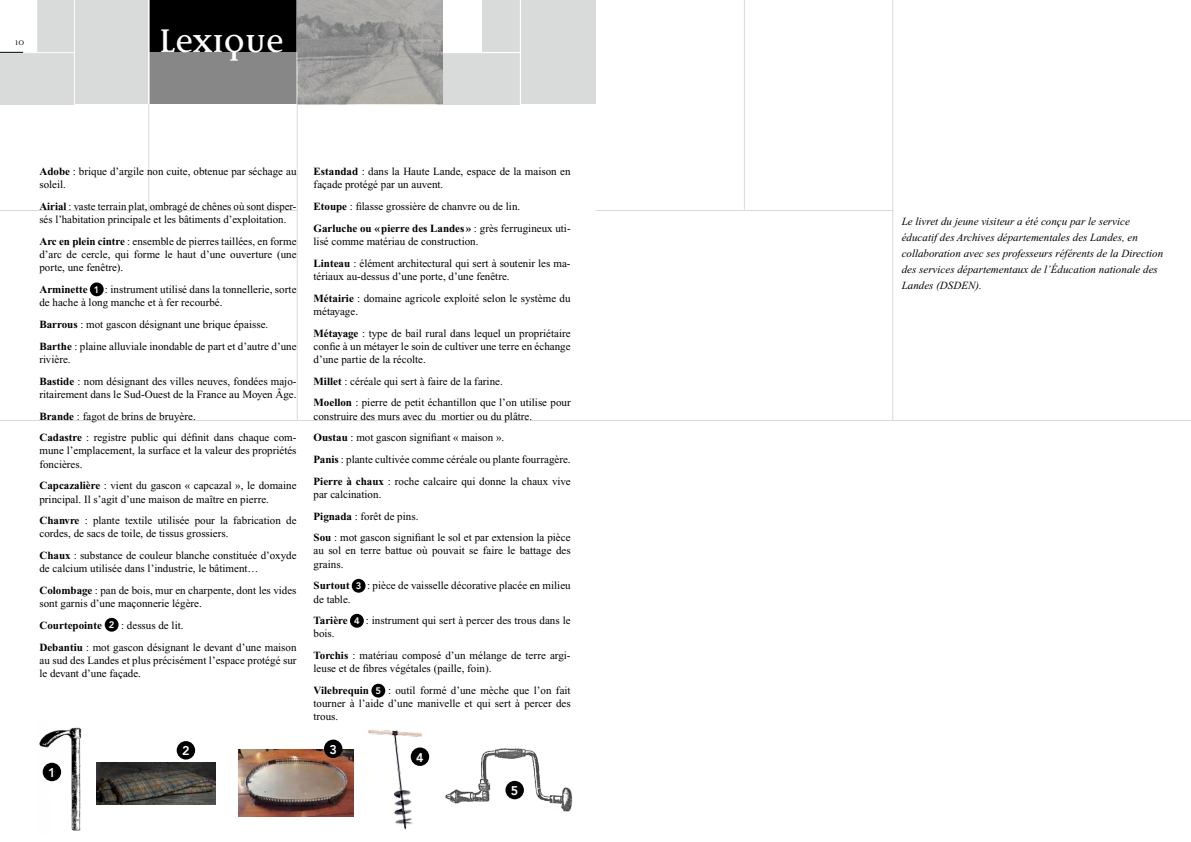
<style>
.page{position:relative;width:1191px;height:842px;background:#fff}
.page>*{position:absolute;margin:0;border:0;box-sizing:border-box;transform-origin:0 0}
.t1{font:700 44px "Disturbance";color:#fff}
.t2{font:800 12.6px "Avenir";color:#fff}
.t3{font:12px "Disturbance";color:#000}
.t4{font:11px/13.2px "Times New Roman";color:#000}
.t5{font:italic 11px/16px "Times New Roman";color:#000}
.t6{font:700 11px "Times New Roman";color:#000}
.t7{font:800 9.4px "Avenir";color:#fff}
.s1{font-weight:700}
</style>
<div class="page">
<div style="left:482px;top:0;width:37px;height:52px;background:#d9dada"></div>
<div style="left:443px;top:53px;width:76px;height:51px;background:#d9dada"></div>
<div style="left:521px;top:0;width:74px;height:104px;background:#d9dada"></div>
<div style="left:149px;top:0;width:294px;height:104px;background:#868786"></div>
<div style="left:37px;top:0;width:37px;height:52px;background:#d9dada"></div>
<div style="left:0;top:52px;width:74px;height:52px;background:#d9dada"></div>
<div style="left:74px;top:0;width:75px;height:104px;background:#d9dada"></div>
<div style="left:149px;top:0;width:149px;height:52px;background:#000"></div>
<hr style="left:74px;top:0;width:1px;height:105px;background:#fff">
<hr style="left:0;top:52px;width:74px;height:1px;background:#fff">
<hr style="left:595px;top:210px;width:298px;height:1px;background:#d9dada">
<hr style="left:0;top:210px;width:298px;height:1px;background:#d9dada">
<hr style="left:744px;top:0;width:1px;height:210px;background:#d9dada">
<hr style="left:148px;top:104px;width:1px;height:106px;background:#d9dada">
<hr style="left:148px;top:0;width:1px;height:104px;background:#fff">
<hr style="left:296px;top:0;width:1px;height:104px;background:#fff">
<hr style="left:595px;top:420px;width:596px;height:1px;background:#d9dada">
<hr style="left:0;top:420px;width:612px;height:1px;background:#d9dada">
<hr style="left:892px;top:0;width:1px;height:421px;background:#d9dada">
<hr style="left:297px;top:104px;width:1px;height:317px;background:#d9dada">
<img style="left:368px;top:730px;width:62px;height:100px">
<img style="left:297px;top:0;width:146px;height:105px">
<svg style="left:0;top:52px;width:23px;height:1px"></svg>
<img style="left:238px;top:749px;width:115px;height:68px">
<img style="left:445px;top:748px;width:128px;height:64px">
<img style="left:39px;top:727px;width:43px;height:104px">
<img style="left:96px;top:763px;width:119px;height:42px">
<div style="left:43px;top:763px;width:18px;height:18px;background:#000;border-radius:50%"></div>
<div style="left:90px;top:282px;width:14px;height:14px;background:#000;border-radius:50%"></div>
<div style="left:105px;top:618px;width:14px;height:14px;background:#000;border-radius:50%"></div>
<div style="left:352px;top:579px;width:13px;height:14px;background:#000;border-radius:50%"></div>
<div style="left:350px;top:614px;width:14px;height:14px;background:#000;border-radius:50%"></div>
<div style="left:371px;top:684px;width:14px;height:14px;background:#000;border-radius:50%"></div>
<div style="left:177px;top:741px;width:18px;height:18px;background:#000;border-radius:50%"></div>
<div style="left:324px;top:739px;width:18px;height:19px;background:#000;border-radius:50%"></div>
<div style="left:411px;top:747px;width:18px;height:19px;background:#000;border-radius:50%"></div>
<div style="left:505px;top:781px;width:19px;height:18px;background:#000;border-radius:50%"></div>
<p class="t3" style="left:15px;top:37px;width:11px">10</p>
<h1 class="t1" style="left:159px;top:21px;width:126px">lexique</h1>
<p class="t4" style="left:39px;top:165px;width:258px"><span class="s1">Adobe</span> : brique d’argile non cuite, obtenue par séchage au soleil.</p>
<p class="t4" style="left:39px;top:200px;width:259px"><span class="s1">Airial</span> : vaste terrain plat, ombragé de chênes où sont disper&shy;sés l’habitation principale et les bâtiments d’exploitation.</p>
<p class="t4" style="left:39px;top:235px;width:259px;text-align:justify"><span class="s1">Arc en plein cintre</span> : ensemble de pierres taillées, en forme d’arc de cercle, qui forme le haut d’une ouverture (une porte, une fenêtre).</p>
<p class="t6" style="left:39px;top:283px;width:50px">Arminette</p>
<p class="t4" style="left:39px;top:283px;width:259px;text-indent:66px">: instrument utilisé dans la tonnellerie, sorte de hache à long manche et à fer recourbé.</p>
<p class="t4" style="left:39px;top:313px;width:259px;line-height:21.7px"><span class="s1">Barrous</span> : mot gascon désignant une brique épaisse.<br><span class="s1">Barthe</span> : plaine alluviale inondable de part et d’autre d’une</p>
<p class="t4" style="left:39px;top:348px;width:258px;line-height:21.7px">rivière.<br><span class="s1">Bastide</span> : nom désignant des villes neuves, fondées majo-</p>
<p class="t4" style="left:39px;top:383px;width:259px;line-height:21.7px">ritairement dans le Sud-Ouest de la France au Moyen Âge.<br><span class="s1">Brande</span> : fagot de brins de bruyère.<br><span class="s1">Cadastre</span> : registre public qui définit dans chaque com-</p>
<p class="t4" style="left:39px;top:444px;width:259px">mune l’emplacement, la surface et la valeur des propriétés foncières.</p>
<p class="t4" style="left:39px;top:479px;width:259px"><span class="s1">Capcazalière</span> : vient du gascon « capcazal », le domaine principal. Il s’agit d’une maison de maître en pierre.</p>
<p class="t4" style="left:39px;top:514px;width:259px"><span class="s1">Chanvre</span> : plante textile utilisée pour la fabrication de cordes, de sacs de toile, de tissus grossiers.</p>
<p class="t4" style="left:39px;top:549px;width:259px"><span class="s1">Chaux</span> : substance de couleur blanche constituée d’oxyde de calcium utilisée dans l’industrie, le bâtiment…</p>
<p class="t4" style="left:39px;top:584px;width:259px"><span class="s1">Colombage</span> : pan de bois, mur en charpente, dont les vides sont garnis d’une maçonnerie légère.</p>
<p class="t6" style="left:39px;top:619px;width:64px">Courtepointe</p>
<p class="t7" style="left:94px;top:282px;width:7px">1</p>
<p class="t4" style="left:39px;top:614px;width:259px;line-height:21.7px;text-indent:82px">: dessus de lit.<br><span class="s1">Debantiu</span> : mot gascon désignant le devant d’une maison</p>
<p class="t4" style="left:39px;top:654px;width:259px">au sud des Landes et plus précisément l’espace protégé sur le devant d’une façade.</p>
<p class="t7" style="left:109px;top:618px;width:7px">2</p>
<p class="t4" style="left:313px;top:165px;width:258px"><span class="s1">Estandad</span> : dans la Haute Lande, espace de la maison en façade protégé par un auvent.</p>
<p class="t4" style="left:313px;top:196px;width:259px;line-height:21.7px"><span class="s1">Etoupe</span> : filasse grossière de chanvre ou de lin.<br><span class="s1">Garluche ou «pierre des Landes»</span> : grès ferrugineux uti-</p>
<p class="t4" style="left:313px;top:230px;width:258px;line-height:21.7px">lisé comme matériau de construction.<br><span class="s1">Linteau</span> : élément architectural qui sert à soutenir les ma-</p>
<p class="t4" style="left:313px;top:265px;width:258px;line-height:21.7px">tériaux au-dessus d’une porte, d’une fenêtre.<br><span class="s1">Métairie</span> : domaine agricole exploité selon le système du</p>
<p class="t4" style="left:313px;top:300px;width:258px;line-height:21.7px">métayage.<br><span class="s1">Métayage</span> : type de bail rural dans lequel un propriétaire</p>
<p class="t4" style="left:313px;top:339px;width:259px">confie à un métayer le soin de cultiver une terre en échange d’une partie de la récolte.</p>
<p class="t4" style="left:313px;top:370px;width:259px;line-height:21.7px"><span class="s1">Millet</span> : céréale qui sert à faire de la farine.<br><span class="s1">Moellon</span> : pierre de petit échantillon que l’on utilise pour</p>
<p class="t4" style="left:313px;top:405px;width:259px;line-height:21.7px">construire des murs avec du mortier ou du plâtre.<br><span class="s1">Oustau</span> : mot gascon signifiant « maison ».<br><span class="s1">Panis</span> : plante cultivée comme céréale ou plante fourragère.<br><span class="s1">Pierre à chaux</span> : roche calcaire qui donne la chaux vive</p>
<p class="t4" style="left:313px;top:483px;width:258px;line-height:21.7px">par calcination.<br><span class="s1">Pignada</span> : forêt de pins.<br><span class="s1">Sou</span> : mot gascon signifiant le sol et par extension la pièce</p>
<p class="t4" style="left:313px;top:544px;width:259px">au sol en terre battue où pouvait se faire le battage des grains.</p>
<p class="t6" style="left:313px;top:580px;width:38px">Surtout</p>
<p class="t4" style="left:367px;top:579px;width:205px">: pièce de vaisselle décorative placée en milieu</p>
<p class="t4" style="left:313px;top:592px;width:39px">de table.</p>
<p class="t6" style="left:313px;top:614px;width:36px">Tarière</p>
<p class="t4" style="left:366px;top:614px;width:206px">: instrument qui sert à percer des trous dans le</p>
<p class="t4" style="left:313px;top:623px;width:258px;line-height:21.7px">bois.<br><span class="s1">Torchis</span> : matériau composé d’un mélange de terre argi-</p>
<p class="t4" style="left:313px;top:662px;width:179px">leuse et de fibres végétales (paille, foin).</p>
<p class="t6" style="left:313px;top:684px;width:57px">Vilebrequin</p>
<p class="t7" style="left:356px;top:579px;width:7px">3</p>
<p class="t7" style="left:354px;top:614px;width:7px">4</p>
<p class="t4" style="left:313px;top:684px;width:259px;text-align:justify;text-indent:74px">: outil formé d’une mèche que l’on fait tourner à l’aide d’une manivelle et qui sert à percer des trous.</p>
<p class="t7" style="left:375px;top:684px;width:7px">5</p>
<p class="t2" style="left:48px;top:763px;width:9px">1</p>
<p class="t2" style="left:182px;top:741px;width:9px">2</p>
<p class="t2" style="left:329px;top:739px;width:9px">3</p>
<p class="t2" style="left:416px;top:747px;width:9px">4</p>
<p class="t2" style="left:511px;top:781px;width:9px">5</p>
<p class="t5" style="left:901px;top:214px;width:263px">Le livret du jeune visiteur a été conçu par le service éducatif des Archives départementales des Landes, en collaboration avec ses professeurs référents de la Direction des services départementaux de l’Éducation nationale des Landes (DSDEN).</p>
</div>
